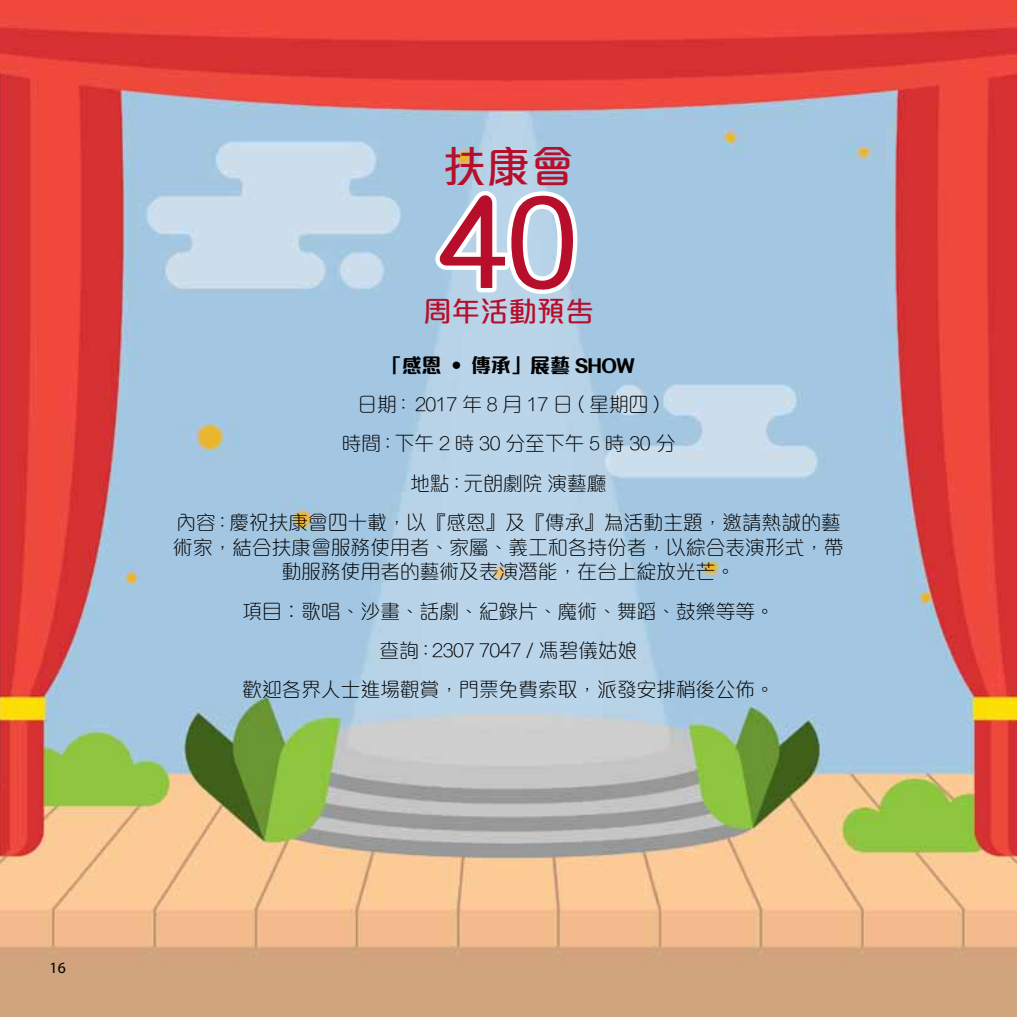
<style>
.page{position:relative;width:1017px;height:1017px;background:#fff}
.page>*{position:absolute;margin:0;border:0;box-sizing:border-box;transform-origin:0 0}
.t1{font:500 128.62px "M Elle HK";color:#b70f2b}
.t2{font:500 43.75px "M Elle HK";color:#b70f2b}
.t3{font:500 28.35px "M Elle HK";color:#b70f2b}
.t4{font:300 20.12px/39.4px "M Elle HK";letter-spacing:-.02em;color:#000;text-align:center}
.t5{font:800 20.12px "M Elle HK";letter-spacing:-.02em;color:#000}
.t6{font:15.75px "Myriad Pro";color:#000}
</style>
<div class="page">
<img style="left:0;top:0;width:1017px;height:1017px">
<svg style="left:427px;top:183px;width:154px;height:118px"></svg>
<p class="t6" style="left:50px;top:958px;width:18px">16</p>
<h1 class="t2" style="left:443px;top:145px;width:133px">扶康會</h1>
<h1 class="t1" style="left:437px;top:176px;width:145px">40</h1>
<h1 class="t3" style="left:423px;top:298px;width:172px">周年活動預告</h1>
<h2 class="t5" style="left:382px;top:355px;width:254px">「感恩 ‧ 傳承」展藝 SHOW</h2>
<p class="t4" style="left:176px;top:385px;width:666px">日期: 2017年8月17日(星期四)<br>時間: 下午2時30分至下午5時30分<br>地點 : 元朗劇院 演藝廳<br>內容 : 慶祝扶康會四十載，以『感恩』及『傳承』為活動主題，邀請熱誠的藝</p>
<p class="t4" style="left:173px;top:535px;width:672px;line-height:24.5px">術家，結合扶康會服務使用者、家屬、義工和各持份者，以綜合表演形式，帶動服務使用者的藝術及表演潛能，在台上綻放光芒。</p>
<p class="t4" style="left:242px;top:591px;width:534px">項目︰歌唱、沙畫、話劇、紀錄片、魔術、舞蹈、鼓樂等等。查詢 : 2307 7047 / 馮碧儀姑娘<br>歡迎各界人士進場觀賞，門票免費索取，派發安排稍後公佈。</p>
</div>
